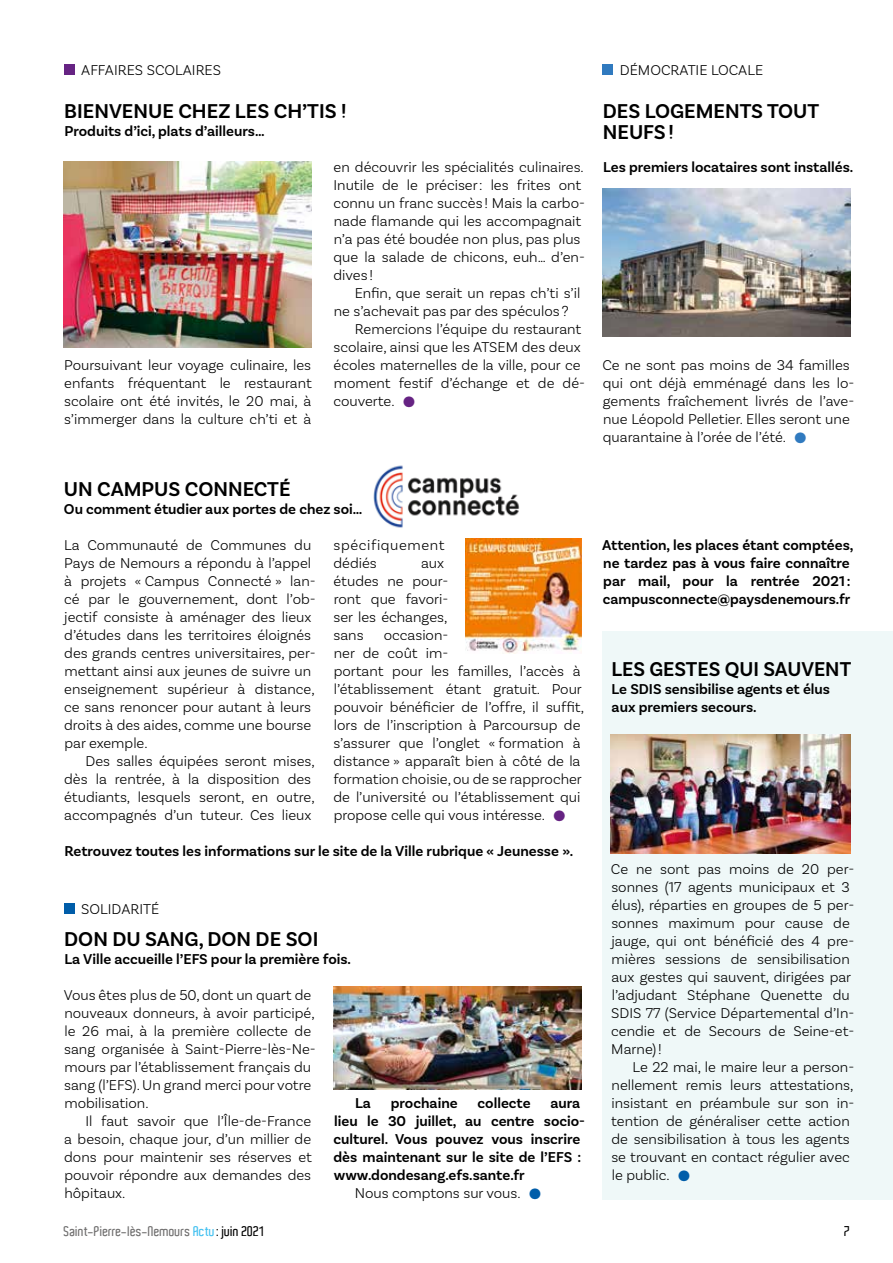
<style>
.page{position:relative;width:893px;height:1263px;background:#fff}
.page>*{position:absolute;margin:0;border:0;box-sizing:border-box;transform-origin:0 0}
.t1{font:600 21px/21px "Basic Sans";color:#000}
.t2{font:300 15px/18px "Basic Sans";color:#000}
.t3{font:600 15px/18px "Basic Sans";color:#000}
.t4{font:300 15px/18px "Basic Sans";letter-spacing:.04em;color:#000}
.t5{font:600 13.5px "Aldo";color:#706f6f}
.t6{font:600 13.5px "Aldo";color:#000}
.s1{color:#662383}
.s2{color:#005da9}
.s3{color:#307abf}
.s4{color:#41c0f0}
.s5{color:#000}
</style>
<div class="page">
<div style="left:602px;top:631px;width:291px;height:569px;background:#eff8f8"></div>
<div style="left:64px;top:64px;width:11px;height:11px;background:#662383"></div>
<div style="left:64px;top:903px;width:11px;height:11px;background:#005da9"></div>
<img style="left:611px;top:734px;width:239px;height:120px">
<img style="left:466px;top:538px;width:115px;height:116px">
<img style="left:333px;top:986px;width:248px;height:103px">
<img style="left:64px;top:162px;width:248px;height:186px">
<div style="left:602px;top:64px;width:11px;height:11px;background:#307abf"></div>
<img style="left:602px;top:189px;width:248px;height:147px">
<img style="left:373px;top:465px;width:147px;height:63px">
<p class="t2" style="left:81px;top:61px;width:141px">AFFAIRES SCOLAIRES</p>
<h1 class="t1" style="left:64px;top:100px;width:284px">BIENVENUE CHEZ LES CH’TIS !</h1>
<p class="t3" style="left:64px;top:122px;width:202px">Produits d’ici, plats d’ailleurs…</p>
<p class="t2" style="left:64px;top:356px;width:249px;text-align:justify">Poursuivant leur voyage culinaire, les enfants fréquentant le restaurant scolaire ont été invités, le 20 mai, à s’immerger dans la culture ch’ti et à</p>
<p class="t2" style="left:333px;top:158px;width:253px">en découvrir les spécialités culinaires.<br>Inutile de le préciser: les frites ont connu un franc succès ! Mais la carbo&shy;nade flamande qui les accompagnait n’a pas été boudée non plus, pas plus que la salade de chicons, euh… d’en&shy;dives !</p>
<p class="t2" style="left:355px;top:284px;width:227px">Enfin, que serait un repas ch’ti s’il</p>
<p class="t2" style="left:334px;top:302px;width:236px">ne s’achevait pas par des spéculos ?</p>
<p class="t2" style="left:355px;top:320px;width:228px">Remercions l’équipe du restaurant</p>
<p class="t2" style="left:334px;top:338px;width:249px">scolaire, ainsi que les ATSEM des deux</p>
<p class="t2" style="left:334px;top:356px;width:248px">écoles maternelles de la ville, pour ce</p>
<p class="t2" style="left:334px;top:374px;width:253px">moment festif d’échange et de dé-</p>
<p class="t2" style="left:333px;top:392px;width:83px">couverte. <span class="s1">●</span></p>
<h1 class="t1" style="left:64px;top:478px;width:228px">UN CAMPUS CONNECTÉ</h1>
<p class="t3" style="left:64px;top:500px;width:300px">Ou comment étudier aux portes de chez soi…</p>
<p class="t2" style="left:64px;top:536px;width:253px">La Communauté de Communes du Pays de Nemours a répondu à l’appel à projets « Campus Connecté » lan&shy;cé par le gouvernement, dont l’ob&shy;jectif consiste à aménager des lieux d’études dans les territoires éloignés des grands centres universitaires, per&shy;mettant ainsi aux jeunes de suivre un enseignement supérieur à distance, ce sans renoncer pour autant à leurs droits à des aides, comme une bourse par exemple.</p>
<p class="t2" style="left:64px;top:752px;width:252px;text-indent:21px">Des salles équipées seront mises, dès la rentrée, à la disposition des étudiants, lesquels seront, en outre, accompagnés d’un tuteur. Ces lieux</p>
<p class="t4" style="left:334px;top:536px;width:113px">spécifiquement dédiés</p>
<p class="t2" style="left:334px;top:554px;width:116px;text-indent:87px">aux études ne pour&shy;ront que favori&shy;ser les échanges, sans</p>
<p class="t2" style="left:333px;top:626px;width:252px;text-indent:50px">occasion-<br>ner de coût im-<br>portant pour les familles, l’accès à l’établissement étant gratuit. Pour pouvoir bénéficier de l’offre, il suffit, lors de l’inscription à Parcoursup de s’assurer que l’onglet « formation à distance » apparaît bien à côté de la formation choisie, ou de se rapprocher de l’université ou l’établissement qui propose celle qui vous intéresse. <span class="s1">●</span></p>
<p class="t3" style="left:64px;top:842px;width:510px">Retrouvez toutes les informations sur le site de la Ville rubrique « Jeunesse ».</p>
<p class="t2" style="left:81px;top:900px;width:79px">SOLIDARITÉ</p>
<h1 class="t1" style="left:64px;top:928px;width:256px">DON DU SANG, DON DE SOI</h1>
<p class="t3" style="left:64px;top:950px;width:288px">La Ville accueille l’EFS pour la première fois.</p>
<p class="t2" style="left:64px;top:986px;width:253px">Vous êtes plus de 50, dont un quart de nouveaux donneurs, à avoir participé, le 26 mai, à la première collecte de sang organisée à Saint-Pierre-lès-Ne&shy;mours par l’établissement français du sang (l’EFS). Un grand merci pour votre mobilisation.</p>
<p class="t2" style="left:64px;top:1112px;width:249px;text-align:justify;text-indent:21px">Il faut savoir que l’Île-de-France a besoin, chaque jour, d’un millier de dons pour maintenir ses réserves et pouvoir répondre aux demandes des hôpitaux.</p>
<p class="t3" style="left:355px;top:1094px;width:17px">La</p>
<p class="t3" style="left:391px;top:1094px;width:68px">prochaine</p>
<p class="t3" style="left:478px;top:1094px;width:54px">collecte</p>
<p class="t3" style="left:550px;top:1094px;width:31px">aura</p>
<p class="t3" style="left:334px;top:1112px;width:252px">lieu le 30 juillet, au centre socio-</p>
<p class="t3" style="left:334px;top:1130px;width:248px">culturel. Vous pouvez vous inscrire</p>
<p class="t3" style="left:334px;top:1148px;width:249px">dès maintenant sur le site de l’EFS :</p>
<p class="t3" style="left:334px;top:1166px;width:192px">www.dondesang.efs.sante.fr</p>
<p class="t2" style="left:355px;top:1184px;width:188px">Nous comptons sur vous. <span class="s2">●</span></p>
<p class="t2" style="left:620px;top:61px;width:145px">DÉMOCRATIE LOCALE</p>
<h1 class="t1" style="left:603px;top:100px;width:218px">DES LOGEMENTS TOUT<br>NEUFS!</h1>
<p class="t3" style="left:603px;top:158px;width:252px">Les premiers locataires sont installés.</p>
<p class="t2" style="left:602px;top:356px;width:253px">Ce ne sont pas moins de 34 familles qui ont déjà emménagé dans les lo&shy;gements fraîchement livrés de l’ave&shy;nue Léopold Pelletier. Elles seront une quarantaine à l’orée de l’été. <span class="s3">●</span></p>
<p class="t3" style="left:602px;top:536px;width:253px">Attention, les places étant comptées, ne tardez pas à vous faire connaître par mail, pour la rentrée 2021: campusconnecte@paysdenemours.fr</p>
<h1 class="t1" style="left:611px;top:658px;width:241px">LES GESTES QUI SAUVENT</h1>
<p class="t3" style="left:612px;top:680px;width:220px">Le SDIS sensibilise agents et élus aux premiers secours.</p>
<p class="t2" style="left:611px;top:860px;width:245px">Ce ne sont pas moins de 20 per&shy;sonnes (17 agents municipaux et 3 élus), réparties en groupes de 5 per&shy;sonnes maximum pour cause de jauge, qui ont bénéficié des 4 pre&shy;mières sessions de sensibilisation aux gestes qui sauvent, dirigées par l’adjudant Stéphane Quenette du<br>SDIS 77 (Service Départemental d’In&shy;cendie et de Secours de Seine-et-<br>Marne)!</p>
<p class="t2" style="left:611px;top:1058px;width:245px;text-indent:21px">Le 22 mai, le maire leur a person&shy;nellement remis leurs attestations, insistant en préambule sur son in&shy;tention de généraliser cette action de sensibilisation à tous les agents se trouvant en contact régulier avec le public. <span class="s2">●</span></p>
<p class="t5" style="left:64px;top:1223px;width:202px">Saint-Pierre-lès-Nemours <span class="s4">Actu</span> <span class="s5">: juin 2021</span></p>
<p class="t6" style="left:844px;top:1223px;width:7px">7</p>
</div>
